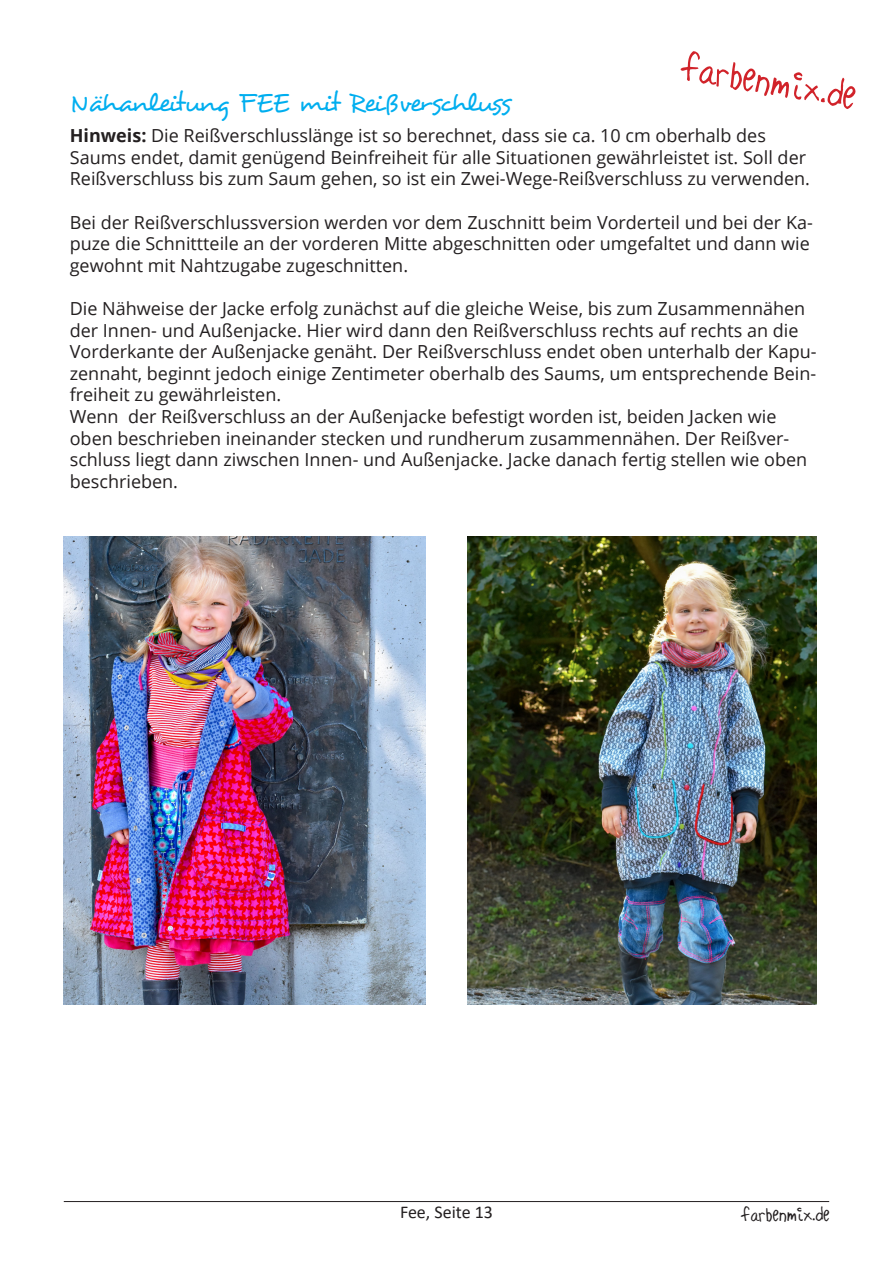
<style>
.page{position:relative;width:893px;height:1263px;background:#fff}
.page>*{position:absolute;margin:0;border:0;box-sizing:border-box;transform-origin:0 0}
.t1{font:45px "Hilde Sharpie";color:#d1232a}
.t2{font:27px "Desyrel";letter-spacing:-.075em;color:#00aeef}
.t3{font:22.5px "Hilde Sharpie";color:#231f20}
.t4{font:18px/21.6px "Open Sans";color:#231f20}
.t5{font:18px "Calibri";color:#231f20}
.s1{font-weight:700}
</style>
<div class="page">
<hr style="left:64px;top:1201px;width:765px;height:1px;background:#231f20">
<img style="left:64px;top:536px;width:361px;height:468px">
<img style="left:468px;top:536px;width:348px;height:468px">
<h1 class="t1" style="left:688px;top:36px;width:177px;rotate:10deg">farbenmix.de</h1>
<p class="t2" style="left:70px;top:86px;width:443px">Nähanleitung FEE mit Reißverschluss</p>
<p class="t4" style="left:70px;top:124px;width:742px"><span class="s1">Hinweis:</span> Die Reißverschlusslänge ist so berechnet, dass sie ca. 10 cm oberhalb des<br>Saums endet, damit genügend Beinfreiheit für alle Situationen gewährleistet ist. Soll der<br>Reißverschluss bis zum Saum gehen, so ist ein Zwei-Wege-Reißverschluss zu verwenden.</p>
<p class="t4" style="left:70px;top:211px;width:744px">Bei der Reißverschlussversion werden vor dem Zuschnitt beim Vorderteil und bei der Ka&shy;puze die Schnittteile an der vorderen Mitte abgeschnitten oder umgefaltet und dann wie gewohnt mit Nahtzugabe zugeschnitten.</p>
<p class="t4" style="left:70px;top:297px;width:748px">Die Nähweise der Jacke erfolg zunächst auf die gleiche Weise, bis zum Zusammennähen der Innen- und Außenjacke. Hier wird dann den Reißverschluss rechts auf rechts an die Vorderkante der Außenjacke genäht. Der Reißverschluss endet oben unterhalb der Kapu&shy;zennaht, beginnt jedoch einige Zentimeter oberhalb des Saums, um entsprechende Bein&shy;freiheit zu gewährleisten.<br>Wenn der Reißverschluss an der Außenjacke befestigt worden ist, beiden Jacken wie oben beschrieben ineinander stecken und rundherum zusammennähen. Der Reißver&shy;schluss liegt dann ziwschen Innen- und Außenjacke. Jacke danach fertig stellen wie oben beschrieben.</p>
<p class="t5" style="left:400px;top:1200px;width:94px">Fee, Seite 13</p>
<p class="t3" style="left:742px;top:1199px;width:89px">farbenmix.de</p>
</div>
